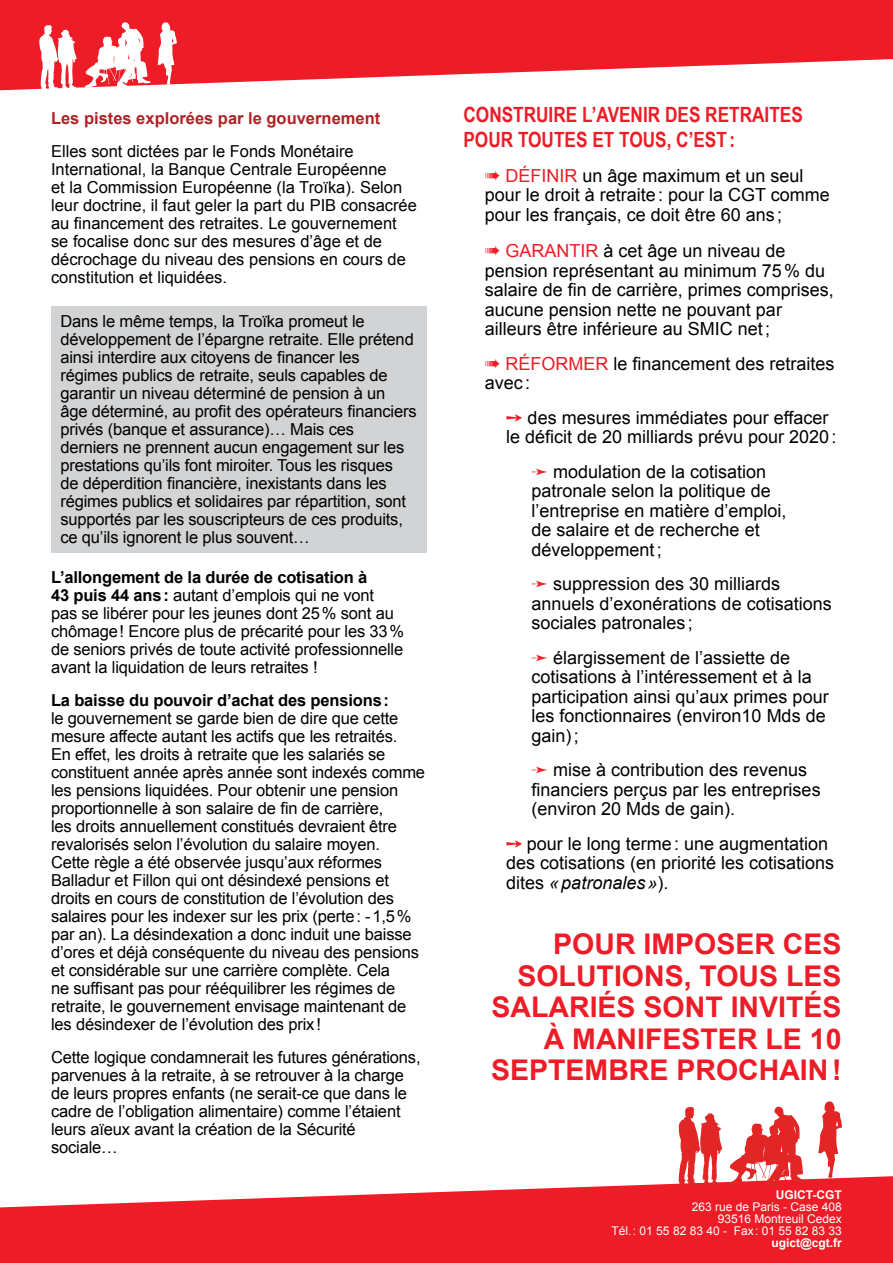
<style>
.page{position:relative;width:893px;height:1263px;background:#fff}
.page>*{position:absolute;margin:0;border:0;box-sizing:border-box;transform-origin:0 0}
.t1{font:700 28.5px/31.5px "Arial";color:#ed1c26;text-align:right}
.t2{font:700 21px/25.5px "Arial Narrow";color:#ed1c26}
.t3{font:18px/19.5px "Arial";color:#000}
.t4{font:16.5px/18px "Arial";letter-spacing:-.01em;color:#000}
.t5{font:700 16.5px "Arial";color:#af2225}
.t6{font:12px "Arial";color:#fff}
.t7{font:700 12px "Arial";color:#fff}
.s1{font-weight:700}
.s2{color:#ed1c26}
.s3{font-style:italic}
</style>
<div class="page">
<svg style="left:0;top:0;width:893px;height:90px;fill:#ed1c26"></svg>
<svg style="left:0;top:1176px;width:893px;height:87px;fill:#ed1c26"></svg>
<svg style="left:39px;top:25px;width:38px;height:65px"></svg>
<svg style="left:85px;top:22px;width:66px;height:66px"></svg>
<svg style="left:158px;top:22px;width:19px;height:63px"></svg>
<svg style="left:679px;top:1107px;width:43px;height:80px"></svg>
<svg style="left:728px;top:1107px;width:79px;height:80px"></svg>
<svg style="left:818px;top:1101px;width:24px;height:77px"></svg>
<div style="left:51px;top:306px;width:375px;height:247px;background:#d1d3d4"></div>
<p class="t5" style="left:51px;top:107px;width:331px">Les pistes explorées par le gouvernement</p>
<p class="t4" style="left:51px;top:143px;width:367px">Elles sont dictées par le Fonds Monétaire International, la Banque Centrale Européenne<br>et la Commission Européenne (la Troïka). Selon leur doctrine, il faut geler la part du PIB consacrée au financement des retraites. Le gouvernement se focalise donc sur des mesures d’âge et de décrochage du niveau des pensions en cours de constitution et liquidées.</p>
<p class="t4" style="left:60px;top:312px;width:358px">Dans le même temps, la Troïka promeut le développement de l’épargne retraite. Elle prétend ainsi interdire aux citoyens de financer les régimes publics de retraite, seuls capables de garantir un niveau déterminé de pension à un<br>âge déterminé, au profit des opérateurs financiers privés (banque et assurance)… Mais ces derniers ne prennent aucun engagement sur les prestations qu’ils font miroiter. Tous les risques<br>de déperdition financière, inexistants dans les régimes publics et solidaires par répartition, sont supportés par les souscripteurs de ces produits, ce qu’ils ignorent le plus souvent…</p>
<p class="t4" style="left:51px;top:568px;width:355px"><span class="s1">L’allongement de la durée de cotisation à<br>43 puis 44 ans:</span> autant d’emplois qui ne vont pas se libérer pour les jeunes dont 25% sont au chômage! Encore plus de précarité pour les 33% de seniors privés de toute activité professionnelle avant la liquidation de leurs retraites !</p>
<p class="t4" style="left:51px;top:691px;width:376px"><span class="s1">La baisse du pouvoir d’achat des pensions:<br></span>le gouvernement se garde bien de dire que cette mesure affecte autant les actifs que les retraités.<br>En effet, les droits à retraite que les salariés se constituent année après année sont indexés comme les pensions liquidées. Pour obtenir une pension proportionnelle à son salaire de fin de carrière,<br>les droits annuellement constitués devraient être revalorisés selon l’évolution du salaire moyen.<br>Cette règle a été observée jusqu’aux réformes Balladur et Fillon qui ont désindexé pensions et droits en cours de constitution de l’évolution des salaires pour les indexer sur les prix (perte: -1,5% par an). La désindexation a donc induit une baisse d’ores et déjà conséquente du niveau des pensions et considérable sur une carrière complète. Cela<br>ne suffisant pas pour rééquilibrer les régimes de retraite, le gouvernement envisage maintenant de les désindexer de l’évolution des prix!</p>
<p class="t4" style="left:51px;top:1048px;width:371px">Cette logique condamnerait les futures générations, parvenues à la retraite, à se retrouver à la charge de leurs propres enfants (ne serait-ce que dans le cadre de l’obligation alimentaire) comme l’étaient leurs aïeux avant la création de la Sécurité sociale…</p>
<p class="t2" style="left:463px;top:100px;width:341px">CONSTRUIRE L’AVENIR DES RETRAITES<br>POUR TOUTES ET TOUS, C’EST:</p>
<p class="t3" style="left:485px;top:166px;width:347px"><span class="s2">➠ DÉFINIR</span> un âge maximum et un seul pour le droit à retraite: pour la CGT comme pour les français, ce doit être 60 ans ;</p>
<p class="t3" style="left:485px;top:241px;width:351px"><span class="s2">➠ GARANTIR</span> à cet âge un niveau de pension représentant au minimum 75% du salaire de fin de carrière, primes comprises, aucune pension nette ne pouvant par ailleurs être inférieure au SMIC net;</p>
<p class="t3" style="left:485px;top:354px;width:351px"><span class="s2">➠ RÉFORMER</span> le financement des retraites avec :</p>
<p class="t3" style="left:506px;top:408px;width:332px"><span class="s2">➙</span> des mesures immédiates pour effacer le déficit de 20 milliards prévu pour 2020:</p>
<p class="t3" style="left:531px;top:462px;width:257px"><span class="s2">➛</span> modulation de la cotisation patronale selon la politique de l’entreprise en matière d’emploi, de salaire et de recherche et développement;</p>
<p class="t3" style="left:531px;top:574px;width:302px"><span class="s2">➛</span> suppression des 30 milliards annuels d’exonérations de cotisations sociales patronales ;</p>
<p class="t3" style="left:531px;top:648px;width:299px"><span class="s2">➛</span> élargissement de l’assiette de cotisations à l’intéressement et à la participation ainsi qu’aux primes pour les fonctionnaires (environ10 Mds de gain);</p>
<p class="t3" style="left:531px;top:760px;width:291px"><span class="s2">➛</span> mise à contribution des revenus financiers perçus par les entreprises (environ 20 Mds de gain).</p>
<p class="t3" style="left:506px;top:834px;width:330px"><span class="s2">➙</span> pour le long terme: une augmentation des cotisations (en priorité les cotisations dites <span class="s3">«patronales»</span>).</p>
<p class="t1" style="left:491px;top:929px;width:352px">POUR IMPOSER CES<br>SOLUTIONS, TOUS LES<br>SALARIÉS SONT INVITÉS<br>À MANIFESTER LE 10<br>SEPTEMBRE PROCHAIN!</p>
<p class="t7" style="left:776px;top:1187px;width:67px">UGICT-CGT</p>
<p class="t6" style="left:692px;top:1199px;width:152px">263 rue de Paris - Case 408</p>
<p class="t6" style="left:718px;top:1211px;width:126px">93516 Montreuil Cedex</p>
<p class="t6" style="left:611px;top:1223px;width:232px">Tél.: 01 55 82 83 40 - Fax : 01 55 82 83 33</p>
<p class="t7" style="left:772px;top:1235px;width:72px">ugict@cgt.fr</p>
</div>
